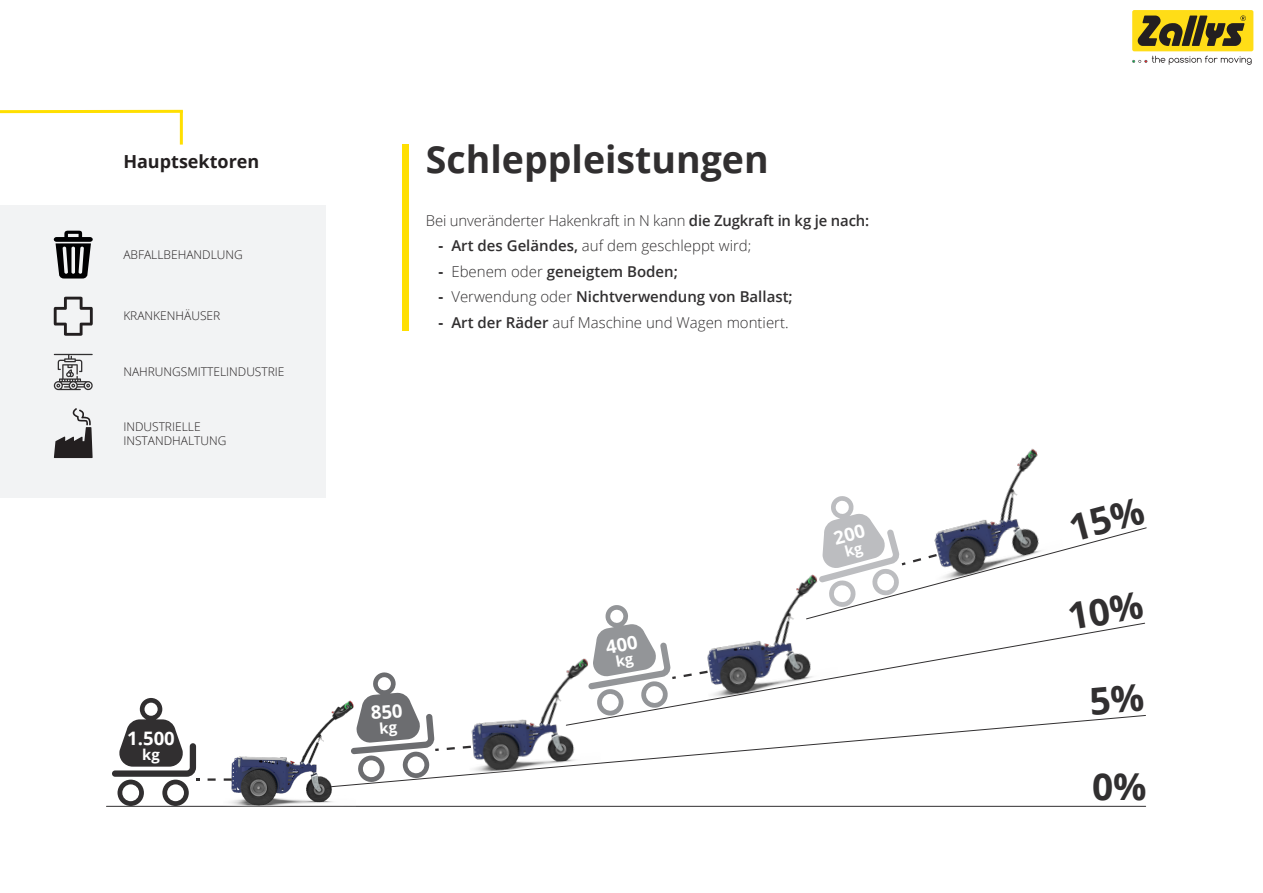
<style>
.page{position:relative;width:1263px;height:893px;background:#fff}
.page>*{position:absolute;margin:0;border:0;box-sizing:border-box;transform-origin:0 0}
.t1{font:700 37.5px "Open Sans";color:#312f30}
.t2{font:700 37.05px "Open Sans";color:#312f30}
.t3{font:700 18.6px "Open Sans";color:#fff}
.t4{font:700 18px "Open Sans";color:#231f20}
.t5{font:300 15px "Open Sans";color:#312f30}
.t6{font:600 15px "Open Sans";color:#312f30}
.t7{font:700 14.85px "Open Sans";color:#fff}
.t8{font:300 12px "Open Sans";color:#231f20}
.s1{font-weight:600}
.s2{font-weight:700}
.s3{font-weight:300}
</style>
<div class="page">
<svg style="left:1132px;top:56px;width:119px;height:9px"></svg>
<div style="left:1132px;top:10px;width:121px;height:41px;background:#ffdd17;border-radius:2px"></div>
<svg style="left:1138px;top:15px;width:108px;height:31px"></svg>
<div style="left:0;top:205px;width:325px;height:292px;background:#f2f3f4"></div>
<svg style="left:0;top:109px;width:183px;height:6px"></svg>
<hr style="left:180px;top:111px;width:3px;height:34px;background:#ffdf01">
<svg style="left:208px;top:778px;width:8px;height:3px"></svg>
<hr style="left:106px;top:806px;width:1040px;height:1px;background:#312f30">
<svg style="left:355px;top:715px;width:791px;height:71px"></svg>
<img style="left:223px;top:700px;width:132px;height:107px">
<img style="left:460px;top:679px;width:142px;height:102px">
<img style="left:781px;top:582px;width:24px;height:40px">
<img style="left:1006px;top:448px;width:32px;height:47px">
<svg style="left:112px;top:698px;width:87px;height:108px"></svg>
<svg style="left:565px;top:622px;width:580px;height:104px"></svg>
<svg style="left:54px;top:231px;width:39px;height:47px"></svg>
<svg style="left:54px;top:297px;width:39px;height:39px"></svg>
<svg style="left:54px;top:354px;width:39px;height:37px"></svg>
<svg style="left:54px;top:408px;width:39px;height:50px"></svg>
<div style="left:402px;top:145px;width:7px;height:186px;background:#ffdf01"></div>
<svg style="left:351px;top:672px;width:88px;height:110px"></svg>
<svg style="left:588px;top:605px;width:88px;height:112px"></svg>
<svg style="left:1090px;top:683px;width:54px;height:32px"></svg>
<svg style="left:805px;top:495px;width:342px;height:135px"></svg>
<p class="t4" style="left:123px;top:149px;width:138px">Hauptsektoren</p>
<p class="t1" style="left:426px;top:133px;width:344px">Schleppleistungen</p>
<p class="t5" style="left:426px;top:210px;width:445px">Bei unveränderter Hakenkraft in N kann <span class="s1">die Zugkraft in kg je nach:</span></p>
<p class="t5" style="left:439px;top:236px;width:314px"><span class="s2">-</span> <span class="s1">Art des Geländes,</span> auf dem geschleppt wird;</p>
<p class="t6" style="left:439px;top:261px;width:241px"><span class="s2">-</span> <span class="s3">Ebenem oder</span> geneigtem Boden;</p>
<p class="t6" style="left:439px;top:287px;width:356px"><span class="s2">-</span> <span class="s3">Verwendung oder</span> Nichtverwendung von Ballast;</p>
<p class="t5" style="left:439px;top:312px;width:352px"><span class="s2">-</span> <span class="s1">Art der Räder</span> auf Maschine und Wagen montiert.</p>
<p class="t8" style="left:123px;top:246px;width:121px">ABFALLBEHANDLUNG</p>
<p class="t8" style="left:123px;top:308px;width:98px">KRANKENHÄUSER</p>
<p class="t8" style="left:123px;top:364px;width:163px">NAHRUNGSMITTELINDUSTRIE</p>
<p class="t8" style="left:123px;top:418px;width:79px">INDUSTRIELLE</p>
<p class="t8" style="left:123px;top:432px;width:105px">INSTANDHALTUNG</p>
<p class="t3" style="left:127px;top:725px;width:49px">1.500</p>
<p class="t7" style="left:142px;top:744px;width:19px">kg</p>
<p class="t2" style="left:1092px;top:760px;width:56px">0%</p>
</div>
